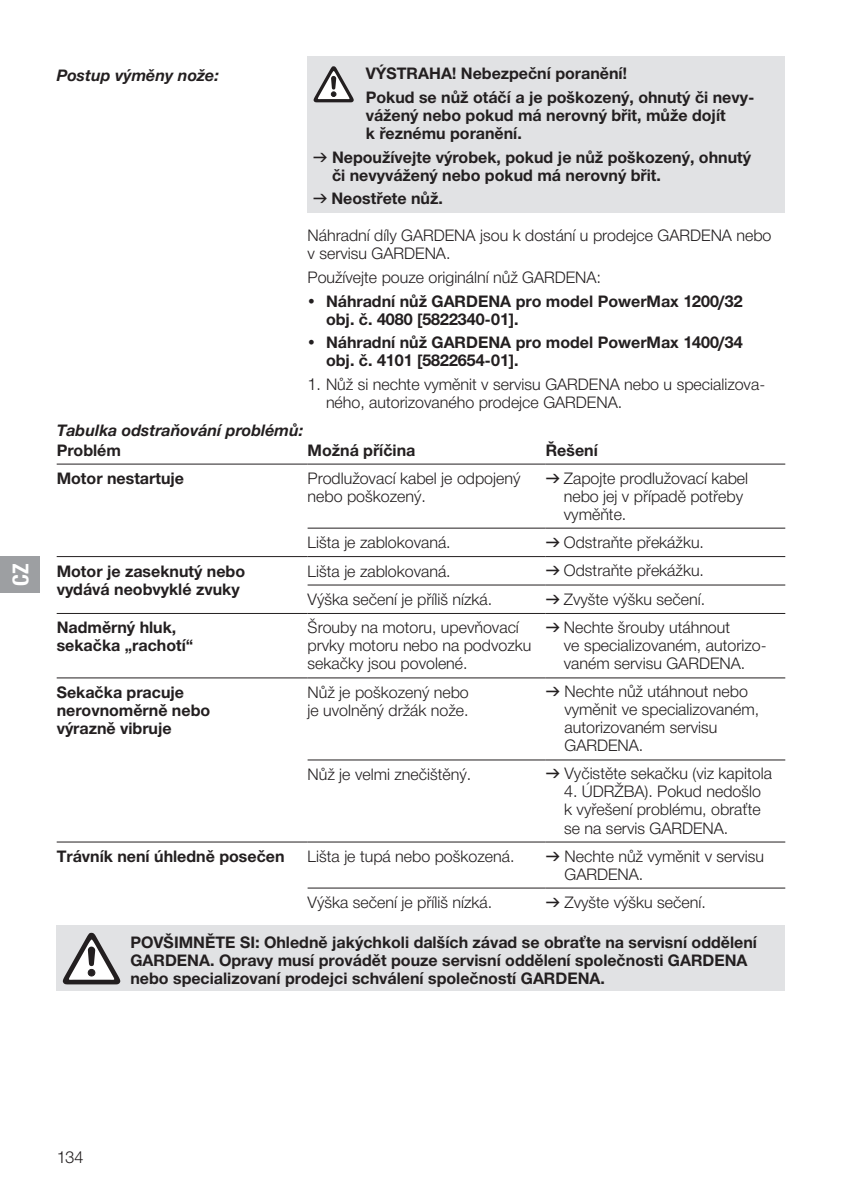
<style>
.page{position:relative;width:842px;height:1191px;background:#fff}
.page>*{position:absolute;margin:0;border:0;box-sizing:border-box;transform-origin:0 0}
.t1{font:700 22px "Gardena Sans Cond";color:#fff}
.t2{font:16px/18px "Gardena Sans";color:#231f20}
.t3{font:700 16px/18px "Gardena Sans";color:#231f20}
.t4{font:italic 700 16px "Gardena Sans";color:#231f20}
.s1{font-family:"Formdruck";font-weight:400}
.s2{font-family:"Formdruck"}
</style>
<div class="page">
<div style="left:308px;top:57px;width:477px;height:156px;background:#e1e2e4"></div>
<svg style="left:314px;top:66px;width:40px;height:36px"></svg>
<hr style="left:57px;top:464px;width:251px;height:1px;background:#231f20">
<hr style="left:57px;top:556px;width:251px;height:1px;background:#231f20">
<hr style="left:57px;top:677px;width:251px;height:1px;background:#231f20">
<hr style="left:308px;top:584px;width:238px;height:1px;background:#231f20">
<hr style="left:546px;top:584px;width:239px;height:1px;background:#231f20">
<hr style="left:308px;top:528px;width:238px;height:1px;background:#231f20">
<hr style="left:546px;top:528px;width:239px;height:1px;background:#231f20">
<hr style="left:57px;top:613px;width:251px;height:1px;background:#231f20">
<hr style="left:308px;top:613px;width:238px;height:1px;background:#231f20">
<hr style="left:546px;top:613px;width:239px;height:1px;background:#231f20">
<hr style="left:308px;top:759px;width:238px;height:1px;background:#231f20">
<hr style="left:546px;top:759px;width:239px;height:1px;background:#231f20">
<hr style="left:57px;top:841px;width:251px;height:1px;background:#231f20">
<hr style="left:308px;top:841px;width:238px;height:1px;background:#231f20">
<hr style="left:546px;top:841px;width:239px;height:1px;background:#231f20">
<hr style="left:308px;top:887px;width:238px;height:1px;background:#231f20">
<hr style="left:546px;top:887px;width:239px;height:1px;background:#231f20">
<hr style="left:308px;top:464px;width:238px;height:1px;background:#231f20">
<hr style="left:308px;top:556px;width:238px;height:1px;background:#231f20">
<hr style="left:308px;top:677px;width:238px;height:1px;background:#231f20">
<hr style="left:546px;top:464px;width:239px;height:1px;background:#231f20">
<hr style="left:546px;top:556px;width:239px;height:1px;background:#231f20">
<hr style="left:546px;top:677px;width:239px;height:1px;background:#231f20">
<div style="left:57px;top:925px;width:728px;height:65px;background:#e1e2e4"></div>
<svg style="left:63px;top:932px;width:57px;height:52px"></svg>
<div style="left:0;top:556px;width:40px;height:36px;background:#9d9fa2"></div>
<h1 class="t1" style="left:5px;top:585px;width:24px;rotate:-90deg">CZ</h1>
<p class="t4" style="left:57px;top:63px;width:164px">Postup výměny nože:</p>
<p class="t3" style="left:366px;top:61px;width:388px;line-height:23.6px">VÝSTRAHA! Nebezpeční poranění!<br>Pokud se nůž otáčí a je poškozený, ohnutý či nevy-</p>
<p class="t3" style="left:366px;top:105px;width:362px">vážený nebo pokud má nerovný břit, může dojít k řeznému poranění.</p>
<p class="t3" style="left:332px;top:147px;width:421px;text-indent:-19px"><span class="s1">v</span> Nepoužívejte výrobek, pokud je nůž poškozený, ohnutý či nevyvážený nebo pokud má nerovný břit.</p>
<p class="t3" style="left:313px;top:189px;width:131px"><span class="s1">v</span> Neostřete nůž.</p>
<p class="t2" style="left:308px;top:226px;width:465px">Náhradní díly GARDENA jsou k dostání u prodejce GARDENA nebo v servisu GARDENA.</p>
<p class="t2" style="left:308px;top:268px;width:295px">Používejte pouze originální nůž GARDENA:</p>
<p class="t3" style="left:326px;top:291px;width:418px;text-indent:-18px">• Náhradní nůž GARDENA pro model PowerMax 1200/32 obj. č. 4080 [5822340-01].</p>
<p class="t3" style="left:326px;top:333px;width:418px;text-indent:-18px">• Náhradní nůž GARDENA pro model PowerMax 1400/34 obj. č. 4101 [5822654-01].</p>
<p class="t2" style="left:326px;top:375px;width:439px;text-indent:-18px">1. Nůž si nechte vyměnit v servisu GARDENA nebo u specializova&shy;ného, autorizovaného prodejce GARDENA.</p>
<p class="t4" style="left:57px;top:418px;width:248px">Tabulka odstraňování problémů:</p>
<p class="t3" style="left:57px;top:440px;width:66px">Problém</p>
<p class="t3" style="left:308px;top:440px;width:109px">Možná příčina</p>
<p class="t3" style="left:546px;top:440px;width:54px">Řešení</p>
<p class="t3" style="left:57px;top:468px;width:129px">Motor nestartuje</p>
<p class="t2" style="left:308px;top:469px;width:214px">Prodlužovací kabel je odpojený nebo poškozený.</p>
<p class="t2" style="left:564px;top:468px;width:186px;text-indent:-18px"><span class="s2">v</span> Zapojte prodlužovací kabel nebo jej v případě potřeby vyměňte.</p>
<p class="t2" style="left:308px;top:533px;width:145px">Lišta je zablokovaná.</p>
<p class="t2" style="left:546px;top:532px;width:160px"><span class="s2">v</span> Odstraňte překážku.</p>
<p class="t3" style="left:57px;top:561px;width:190px">Motor je zaseknutý nebo vydává neobvyklé zvuky</p>
<p class="t2" style="left:308px;top:561px;width:145px">Lišta je zablokovaná.</p>
<p class="t2" style="left:546px;top:561px;width:160px"><span class="s2">v</span> Odstraňte překážku.</p>
<p class="t2" style="left:308px;top:589px;width:186px">Výška sečení je příliš nízká.</p>
<p class="t2" style="left:546px;top:589px;width:161px"><span class="s2">v</span> Zvyšte výšku sečení.</p>
<p class="t3" style="left:57px;top:618px;width:138px">Nadměrný hluk, sekačka „rachotí“</p>
<p class="t2" style="left:308px;top:618px;width:225px">Šrouby na motoru, upevňovací prvky motoru nebo na podvozku sekačky jsou povolené.</p>
<p class="t2" style="left:564px;top:617px;width:202px;text-indent:-18px"><span class="s2">v</span> Nechte šrouby utáhnout<br>ve specializovaném, autorizo&shy;vaném servisu GARDENA.</p>
<p class="t3" style="left:57px;top:682px;width:155px">Sekačka pracuje nerovnoměrně nebo výrazně vibruje</p>
<p class="t2" style="left:308px;top:682px;width:163px">Nůž je poškozený nebo je uvolněný držák nože.</p>
<p class="t2" style="left:564px;top:682px;width:196px;text-indent:-19px"><span class="s2">v</span> Nechte nůž utáhnout nebo vyměnit ve specializovaném, autorizovaném servisu<br>GARDENA.</p>
<p class="t2" style="left:308px;top:764px;width:165px">Nůž je velmi znečištěný.</p>
<p class="t2" style="left:546px;top:764px;width:228px"><span class="s2">v</span> Vyčistěte sekačku (viz kapitola</p>
<p class="t2" style="left:564px;top:782px;width:198px;text-align:justify">4. ÚDRŽBA). Pokud nedošlo k vyřešení problému, obraťte se na servis GARDENA.</p>
<p class="t3" style="left:57px;top:846px;width:229px">Trávník není úhledně posečen</p>
<p class="t2" style="left:308px;top:846px;width:208px">Lišta je tupá nebo poškozená.</p>
<p class="t2" style="left:564px;top:846px;width:201px;text-indent:-19px"><span class="s2">v</span> Nechte nůž vyměnit v servisu<br>GARDENA.</p>
<p class="t2" style="left:308px;top:892px;width:186px">Výška sečení je příliš nízká.</p>
<p class="t2" style="left:546px;top:892px;width:162px"><span class="s2">v</span> Zvyšte výšku sečení.</p>
<p class="t3" style="left:130px;top:932px;width:628px">POVŠIMNĚTE SI: Ohledně jakýchkoli dalších závad se obraťte na servisní oddělení<br>GARDENA. Opravy musí provádět pouze servisní oddělení společnosti GARDENA nebo specializovaní prodejci schválení společností GARDENA.</p>
<p class="t2" style="left:57px;top:1147px;width:28px">134</p>
</div>
